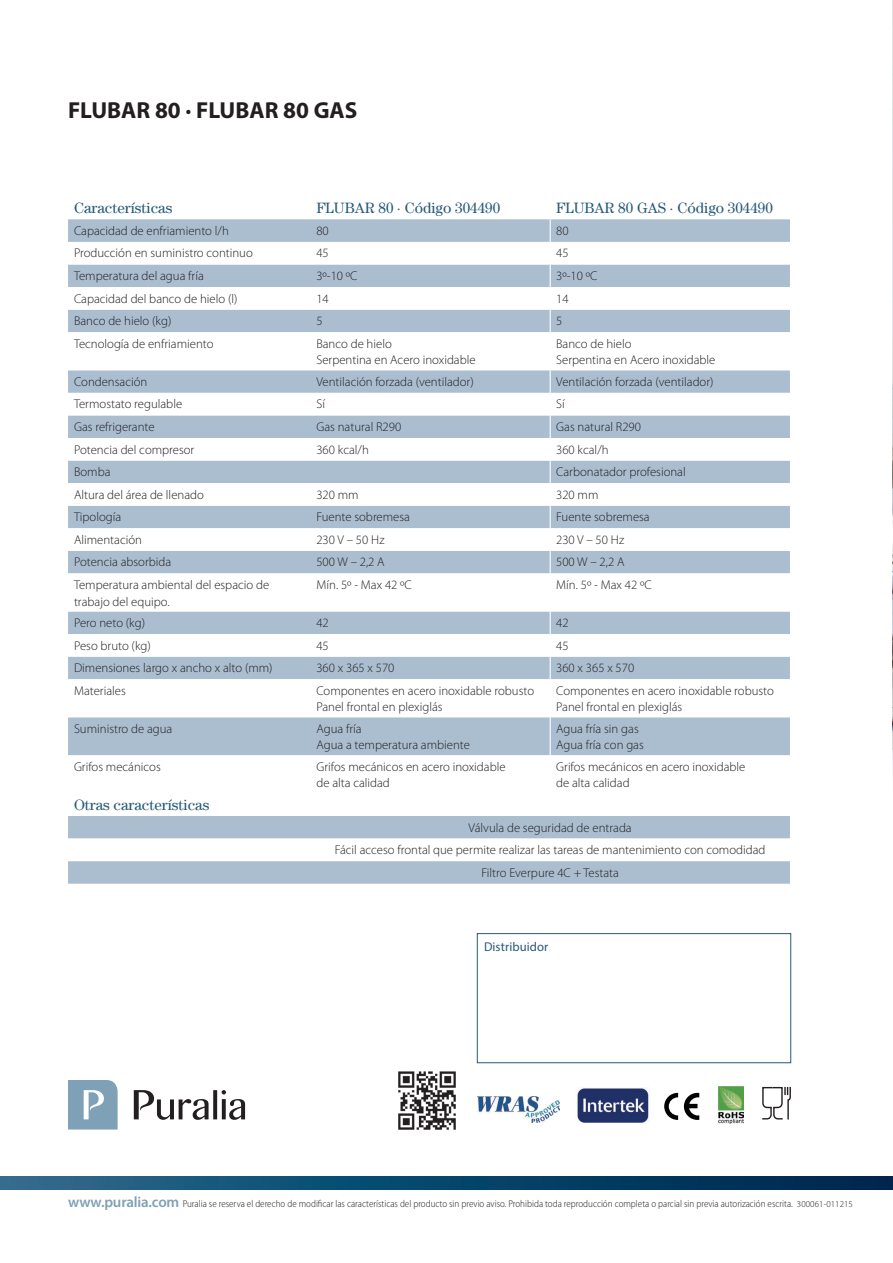
<style>
.page{position:relative;width:893px;height:1263px;background:#fff}
.page>*{position:absolute;margin:0;border:0;box-sizing:border-box;transform-origin:0 0}
.titul_seccio{font:700 23.25px "Myriad Pro";color:#231f20}
.t1{font:15px "Century LT";color:#265a77}
._1_puntos_texto{font:300 12.75px/16.5px "Myriad Pro";color:#231f20}
.tabla{font:12.75px "Myriad Pro";letter-spacing:.005em;color:#265a77}
.t2{font:300 semi-condensed 10.05px "Myriad Pro";color:#231f20}
.s1{font-weight:600;font-stretch:normal;font-size:15px;color:#7ea1b7}
.s2{font-stretch:normal;font-size:9px}
</style>
<div class="page">
<img style="left:892px;top:0;width:1px;height:769px">
<svg style="left:68px;top:219px;width:722px;height:665px;background:#abbfd1"></svg>
<svg style="left:68px;top:242px;width:722px;height:619px"></svg>
<svg style="left:550px;top:219px;width:1px;height:113px"></svg>
<hr style="left:550px;top:332px;width:1px;height:38px;background:#fff">
<svg style="left:550px;top:370px;width:1px;height:203px"></svg>
<hr style="left:550px;top:573px;width:1px;height:38px;background:#fff">
<svg style="left:550px;top:611px;width:1px;height:68px"></svg>
<hr style="left:550px;top:679px;width:1px;height:38px;background:#fff">
<hr style="left:550px;top:717px;width:1px;height:38px;background:#fff">
<hr style="left:550px;top:755px;width:1px;height:38px;background:#fff">
<svg style="left:550px;top:793px;width:1px;height:23px"></svg>
<div style="left:477px;top:933px;width:314px;height:130px;border:1px solid #265a77"></div>
<img style="left:398px;top:1071px;width:58px;height:59px">
<svg style="left:68px;top:1080px;width:50px;height:49px;background:#8dacbf"></svg>
<svg style="left:134px;top:1090px;width:111px;height:30px"></svg>
<img style="left:577px;top:1088px;width:72px;height:35px">
<img style="left:718px;top:1086px;width:26px;height:38px">
<svg style="left:664px;top:1093px;width:14px;height:27px"></svg>
<svg style="left:684px;top:1093px;width:15px;height:27px"></svg>
<img style="left:477px;top:1097px;width:83px;height:25px">
<svg style="left:762px;top:1086px;width:29px;height:34px"></svg>
<svg style="left:0;top:1177px;width:893px;height:12px;background:#0c476b"></svg>
<p class="titul_seccio" style="left:68px;top:95px;width:291px">FLUBAR 80 · FLUBAR 80 GAS</p>
<p class="t1" style="left:74px;top:199px;width:100px">Características</p>
<p class="t1" style="left:316px;top:199px;width:185px">FLUBAR 80 · Código 304490</p>
<p class="t1" style="left:556px;top:199px;width:218px">FLUBAR 80 GAS · Código 304490</p>
<p class="_1_puntos_texto" style="left:74px;top:222px;width:156px">Capacidad de enfriamiento l/h</p>
<p class="_1_puntos_texto" style="left:316px;top:222px;width:14px">80</p>
<p class="_1_puntos_texto" style="left:556px;top:222px;width:14px">80</p>
<p class="_1_puntos_texto" style="left:74px;top:245px;width:180px">Producción en suministro continuo</p>
<p class="_1_puntos_texto" style="left:316px;top:245px;width:14px">45</p>
<p class="_1_puntos_texto" style="left:556px;top:245px;width:14px">45</p>
<p class="_1_puntos_texto" style="left:74px;top:267px;width:131px">Temperatura del agua fría</p>
<p class="_1_puntos_texto" style="left:316px;top:267px;width:43px">3º-10 ºC</p>
<p class="_1_puntos_texto" style="left:556px;top:267px;width:43px">3º-10 ºC</p>
<p class="_1_puntos_texto" style="left:74px;top:290px;width:165px">Capacidad del banco de hielo (l)</p>
<p class="_1_puntos_texto" style="left:316px;top:290px;width:14px">14</p>
<p class="_1_puntos_texto" style="left:556px;top:290px;width:14px">14</p>
<p class="_1_puntos_texto" style="left:74px;top:313px;width:99px">Banco de hielo (kg)</p>
<p class="_1_puntos_texto" style="left:316px;top:313px;width:8px">5</p>
<p class="_1_puntos_texto" style="left:556px;top:313px;width:8px">5</p>
<p class="_1_puntos_texto" style="left:74px;top:335px;width:141px">Tecnología de enfriamiento</p>
<p class="_1_puntos_texto" style="left:316px;top:335px;width:77px">Banco de hielo</p>
<p class="_1_puntos_texto" style="left:316px;top:352px;width:161px">Serpentina en Acero inoxidable</p>
<p class="_1_puntos_texto" style="left:556px;top:335px;width:77px">Banco de hielo</p>
<p class="_1_puntos_texto" style="left:556px;top:352px;width:161px">Serpentina en Acero inoxidable</p>
<p class="_1_puntos_texto" style="left:74px;top:373px;width:75px">Condensación</p>
<p class="_1_puntos_texto" style="left:316px;top:373px;width:159px">Ventilación forzada (ventilador)</p>
<p class="_1_puntos_texto" style="left:556px;top:373px;width:159px">Ventilación forzada (ventilador)</p>
<p class="_1_puntos_texto" style="left:74px;top:396px;width:110px">Termostato regulable</p>
<p class="_1_puntos_texto" style="left:316px;top:396px;width:10px">Sí</p>
<p class="_1_puntos_texto" style="left:556px;top:396px;width:10px">Sí</p>
<p class="_1_puntos_texto" style="left:74px;top:418px;width:82px">Gas refrigerante</p>
<p class="_1_puntos_texto" style="left:316px;top:418px;width:86px">Gas natural R290</p>
<p class="_1_puntos_texto" style="left:556px;top:418px;width:86px">Gas natural R290</p>
<p class="_1_puntos_texto" style="left:74px;top:441px;width:122px">Potencia del compresor</p>
<p class="_1_puntos_texto" style="left:316px;top:441px;width:54px">360 kcal/h</p>
<p class="_1_puntos_texto" style="left:556px;top:441px;width:54px">360 kcal/h</p>
<p class="_1_puntos_texto" style="left:74px;top:463px;width:38px">Bomba</p>
<p class="_1_puntos_texto" style="left:556px;top:463px;width:131px">Carbonatador profesional</p>
<p class="_1_puntos_texto" style="left:74px;top:486px;width:131px">Altura del área de llenado</p>
<p class="_1_puntos_texto" style="left:316px;top:486px;width:44px">320 mm</p>
<p class="_1_puntos_texto" style="left:556px;top:486px;width:44px">320 mm</p>
<p class="_1_puntos_texto" style="left:74px;top:509px;width:49px">Tipología</p>
<p class="_1_puntos_texto" style="left:316px;top:509px;width:95px">Fuente sobremesa</p>
<p class="_1_puntos_texto" style="left:556px;top:509px;width:95px">Fuente sobremesa</p>
<p class="_1_puntos_texto" style="left:74px;top:531px;width:69px">Alimentación</p>
<p class="_1_puntos_texto" style="left:316px;top:531px;width:70px">230 V – 50 Hz</p>
<p class="_1_puntos_texto" style="left:556px;top:531px;width:70px">230 V – 50 Hz</p>
<p class="_1_puntos_texto" style="left:74px;top:554px;width:99px">Potencia absorbida</p>
<p class="_1_puntos_texto" style="left:316px;top:554px;width:70px">500 W – 2,2 A</p>
<p class="_1_puntos_texto" style="left:556px;top:554px;width:70px">500 W – 2,2 A</p>
<p class="_1_puntos_texto" style="left:74px;top:576px;width:197px">Temperatura ambiental del espacio de trabajo del equipo.</p>
<p class="_1_puntos_texto" style="left:316px;top:576px;width:97px">Mín. 5º - Max 42 ºC</p>
<p class="_1_puntos_texto" style="left:556px;top:576px;width:97px">Mín. 5º - Max 42 ºC</p>
<p class="_1_puntos_texto" style="left:74px;top:614px;width:73px">Pero neto (kg)</p>
<p class="_1_puntos_texto" style="left:316px;top:614px;width:14px">42</p>
<p class="_1_puntos_texto" style="left:556px;top:614px;width:14px">42</p>
<p class="_1_puntos_texto" style="left:74px;top:637px;width:78px">Peso bruto (kg)</p>
<p class="_1_puntos_texto" style="left:316px;top:637px;width:14px">45</p>
<p class="_1_puntos_texto" style="left:556px;top:637px;width:14px">45</p>
<p class="_1_puntos_texto" style="left:74px;top:660px;width:200px">Dimensiones largo x ancho x alto (mm)</p>
<p class="_1_puntos_texto" style="left:316px;top:660px;width:80px">360 x 365 x 570</p>
<p class="_1_puntos_texto" style="left:556px;top:660px;width:80px">360 x 365 x 570</p>
<p class="_1_puntos_texto" style="left:74px;top:682px;width:53px">Materiales</p>
<p class="_1_puntos_texto" style="left:316px;top:682px;width:219px">Componentes en acero inoxidable robusto</p>
<p class="_1_puntos_texto" style="left:316px;top:699px;width:128px">Panel frontal en plexiglás</p>
<p class="_1_puntos_texto" style="left:556px;top:682px;width:219px">Componentes en acero inoxidable robusto</p>
<p class="_1_puntos_texto" style="left:556px;top:699px;width:128px">Panel frontal en plexiglás</p>
<p class="_1_puntos_texto" style="left:74px;top:720px;width:100px">Suministro de agua</p>
<p class="_1_puntos_texto" style="left:316px;top:720px;width:47px">Agua fría</p>
<p class="_1_puntos_texto" style="left:316px;top:737px;width:155px">Agua a temperatura ambiente</p>
<p class="_1_puntos_texto" style="left:556px;top:720px;width:84px">Agua fría sin gas</p>
<p class="_1_puntos_texto" style="left:556px;top:737px;width:89px">Agua fría con gas</p>
<p class="_1_puntos_texto" style="left:74px;top:758px;width:88px">Grifos mecánicos</p>
<p class="_1_puntos_texto" style="left:316px;top:758px;width:191px">Grifos mecánicos en acero inoxidable de alta calidad</p>
<p class="_1_puntos_texto" style="left:556px;top:758px;width:191px">Grifos mecánicos en acero inoxidable de alta calidad</p>
<p class="t1" style="left:74px;top:796px;width:137px">Otras características</p>
<p class="_1_puntos_texto" style="left:469px;top:819px;width:165px">Válvula de seguridad de entrada</p>
<p class="_1_puntos_texto" style="left:335px;top:841px;width:432px">Fácil acceso frontal que permite realizar las tareas de mantenimiento con comodidad</p>
<p class="_1_puntos_texto" style="left:481px;top:864px;width:139px">Filtro Everpure 4C + Testata</p>
<p class="tabla" style="left:484px;top:939px;width:66px">Distribuidor</p>
<p class="t2" style="left:68px;top:1198px;width:786px"><span class="s1">www.puralia.com</span> Puralia se reserva el derecho de modificar las características del producto sin previo aviso. Prohibida toda reproducción completa o parcial sin previa autorización escrita. <span class="s2">300061-011215</span></p>
</div>
